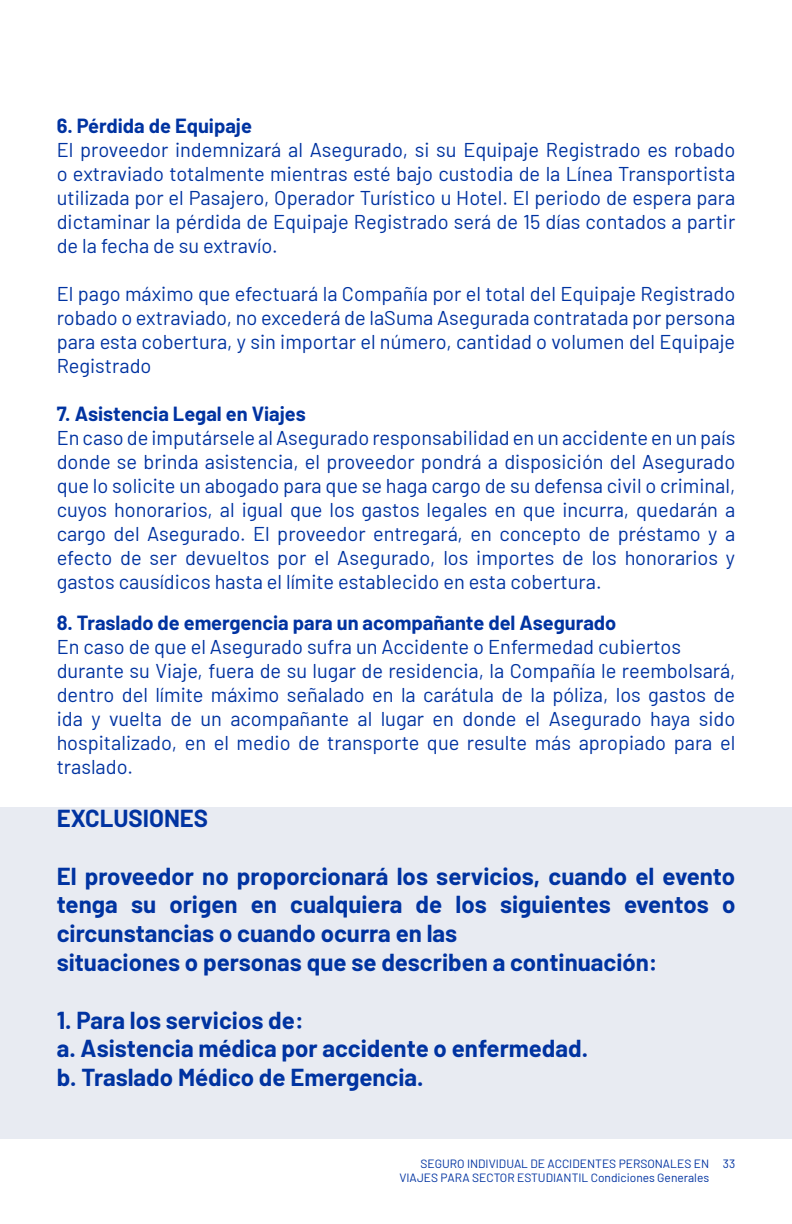
<style>
.page{position:relative;width:792px;height:1224px;background:#fff}
.page>*{position:absolute;margin:0;border:0;box-sizing:border-box;transform-origin:0 0}
.t1{font:700 24px/28.8px "Barlow";color:#0033a1}
.t2{font:20px/24px "Barlow";color:#0033a1;text-align:justify}
.t3{font:700 20px "Barlow";color:#0033a1}
.t4{font:12px/14.4px "Barlow";color:#0033a1}
</style>
<div class="page">
<div style="left:0;top:807px;width:792px;height:332px;background:#e8ebf2"></div>
<p class="t3" style="left:57px;top:111px;width:197px">6. Pérdida de Equipaje</p>
<p class="t2" style="left:57px;top:137px;width:680px">El proveedor indemnizará al Asegurado, si su Equipaje Registrado es robado o extraviado totalmente mientras esté bajo custodia de la Línea Transportista utilizada por el Pasajero, Operador Turístico u Hotel. El periodo de espera para dictaminar la pérdida de Equipaje Registrado será de 15 días contados a partir de la fecha de su extravío.</p>
<p class="t2" style="left:57px;top:281px;width:680px">El pago máximo que efectuará la Compañía por el total del Equipaje Registrado robado o extraviado, no excederá de laSuma Asegurada contratada por persona para esta cobertura, y sin importar el número, cantidad o volumen del Equipaje Registrado</p>
<p class="t3" style="left:57px;top:399px;width:251px">7. Asistencia Legal en Viajes</p>
<p class="t2" style="left:57px;top:425px;width:680px">En caso de imputársele al Asegurado responsabilidad en un accidente en un país donde se brinda asistencia, el proveedor pondrá a disposición del Asegurado que lo solicite un abogado para que se haga cargo de su defensa civil o criminal, cuyos honorarios, al igual que los gastos legales en que incurra, quedarán a cargo del Asegurado. El proveedor entregará, en concepto de préstamo y a efecto de ser devueltos por el Asegurado, los importes de los honorarios y gastos causídicos hasta el límite establecido en esta cobertura.</p>
<p class="t3" style="left:57px;top:608px;width:561px">8. Traslado de emergencia para un acompañante del Asegurado</p>
<p class="t2" style="left:57px;top:633px;width:680px;text-align:left">En caso de que el Asegurado sufra un Accidente o Enfermedad cubiertos durante su Viaje, fuera de su lugar de residencia, la Compañía le reembolsará, dentro del límite máximo señalado en la carátula de la póliza, los gastos de ida y vuelta de un acompañante al lugar en donde el Asegurado haya sido hospitalizado, en el medio de transporte que resulte más apropiado para el traslado.</p>
<p class="t1" style="left:57px;top:802px;width:153px">EXCLUSIONES</p>
<p class="t1" style="left:57px;top:860px;width:680px">El proveedor no proporcionará los servicios, cuando el evento tenga su origen en cualquiera de los siguientes eventos o circunstancias o cuando ocurra en las<br>situaciones o personas que se describen a continuación:</p>
<p class="t1" style="left:57px;top:1004px;width:533px">1. Para los servicios de:<br>a. Asistencia médica por accidente o enfermedad. b. Traslado Médico de Emergencia.</p>
<p class="t4" style="left:399px;top:1156px;width:337px;text-indent:21px">SEGURO INDIVIDUAL DE ACCIDENTES PERSONALES EN 33<br>VIAJES PARA SECTOR ESTUDIANTIL Condiciones Generales</p>
</div>
